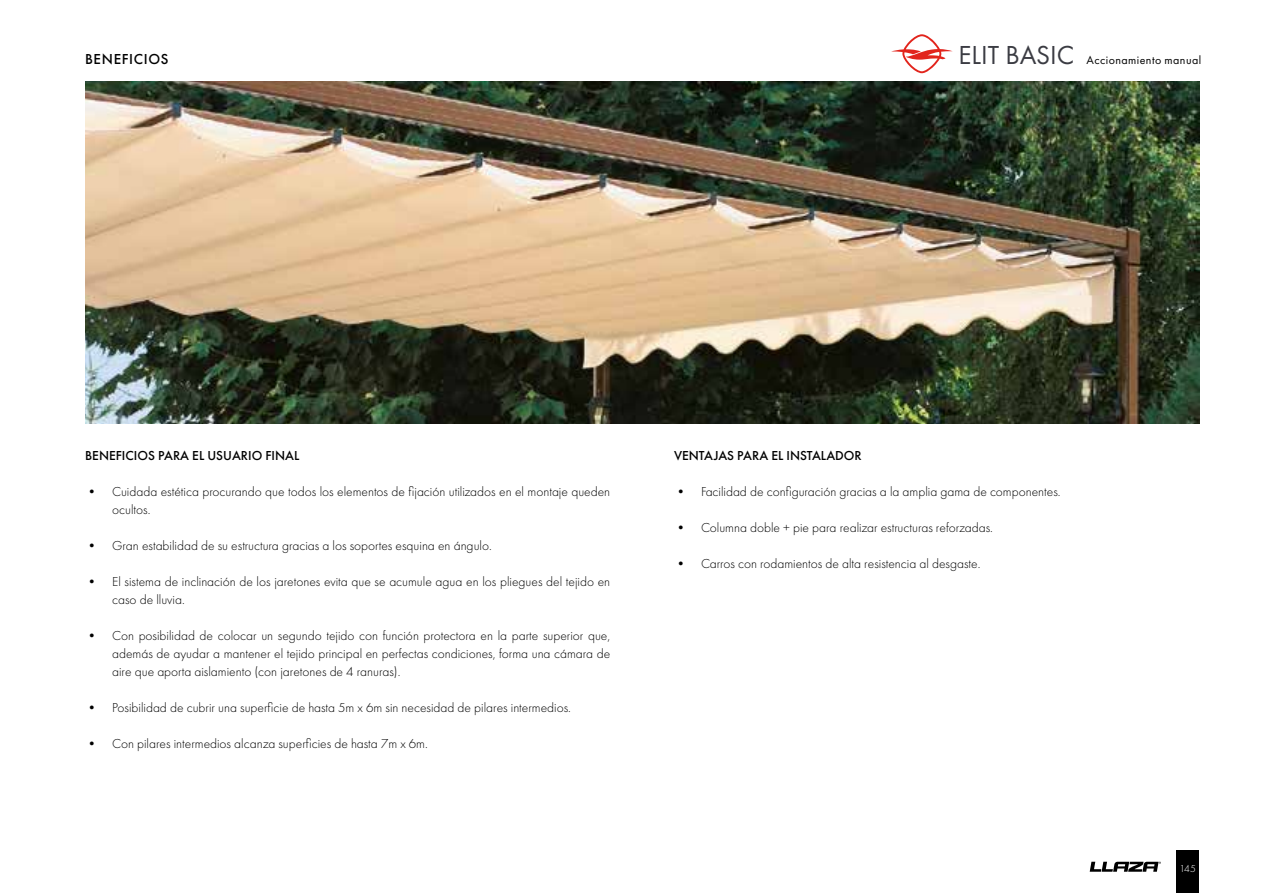
<style>
.page{position:relative;width:1263px;height:893px;background:#fff}
.page>*{position:absolute;margin:0;border:0;box-sizing:border-box;transform-origin:0 0}
.t1{font:27px "Futura PT";color:#3b3c43}
.t2{font:500 15px "Futura PT";letter-spacing:.04em;color:#000}
.t3{font:300 13.5px/18px "Futura PT";color:#000}
.t4{font:500 13.5px "Futura PT";color:#000}
.t5{font:12px "Futura PT";letter-spacing:.035em;color:#000}
.t6{font:300 10.5px "Futura PT";color:#fff}
</style>
<div class="page">
<svg style="left:891px;top:34px;width:62px;height:39px"></svg>
<img style="left:85px;top:81px;width:1114px;height:343px">
<div style="left:1176px;top:850px;width:23px;height:43px;background:#000"></div>
<svg style="left:1090px;top:862px;width:71px;height:10px"></svg>
<p class="t2" style="left:85px;top:50px;width:85px">BENEFICIOS</p>
<h1 class="t1" style="left:958px;top:39px;width:117px">ELIT BASIC</h1>
<p class="t5" style="left:1086px;top:53px;width:116px">Accionamiento manual</p>
<p class="t4" style="left:85px;top:447px;width:216px">BENEFICIOS PARA EL USUARIO FINAL</p>
<p class="t3" style="left:112px;top:482px;width:500px;text-indent:-27px">• Cuidada estética procurando que todos los elementos de fijación utilizados en el montaje queden ocultos.</p>
<p class="t3" style="left:85px;top:536px;width:408px">• Gran estabilidad de su estructura gracias a los soportes esquina en ángulo.</p>
<p class="t3" style="left:112px;top:572px;width:500px;text-indent:-27px">• El sistema de inclinación de los jaretones evita que se acumule agua en los pliegues del tejido en caso de lluvia.</p>
<p class="t3" style="left:112px;top:626px;width:500px;text-align:justify;text-indent:-27px">• Con posibilidad de colocar un segundo tejido con función protectora en la parte superior que, además de ayudar a mantener el tejido principal en perfectas condiciones, forma una cámara de aire que aporta aislamiento (con jaretones de 4 ranuras).</p>
<p class="t3" style="left:85px;top:698px;width:487px">• Posibilidad de cubrir una superficie de hasta 5m x 6m sin necesidad de pilares intermedios.</p>
<p class="t3" style="left:85px;top:734px;width:344px">• Con pilares intermedios alcanza superficies de hasta 7m x 6m.</p>
<p class="t4" style="left:674px;top:447px;width:189px">VENTAJAS PARA EL INSTALADOR</p>
<p class="t3" style="left:674px;top:482px;width:388px">• Facilidad de configuración gracias a la amplia gama de componentes.</p>
<p class="t3" style="left:674px;top:518px;width:320px">• Columna doble + pie para realizar estructuras reforzadas.</p>
<p class="t3" style="left:674px;top:554px;width:308px">• Carros con rodamientos de alta resistencia al desgaste.</p>
<p class="t6" style="left:1179px;top:862px;width:18px">145</p>
</div>
